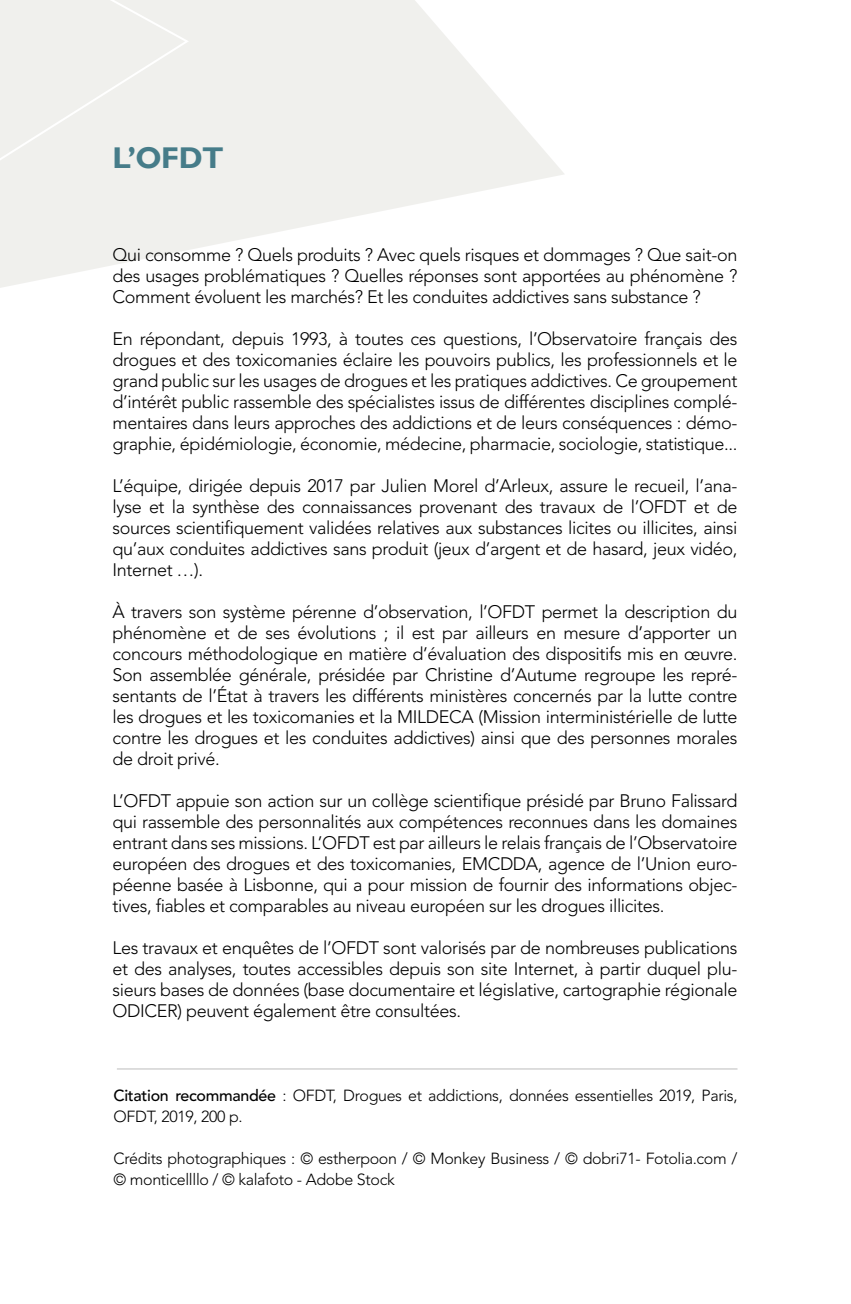
<style>
.page{position:relative;width:851px;height:1304px;background:#fff}
.page>*{position:absolute;margin:0;border:0;box-sizing:border-box;transform-origin:0 0}
.t1{font:700 30px "Gill Sans";color:#467c89}
.t2{font:300 18px/21px "Avenir LT Std";letter-spacing:-.02em;color:#000;text-align:justify}
.t3{font:300 16px/21px "Avenir LT Std";letter-spacing:-.02em;color:#000}
.s1{font-weight:500}
</style>
<div class="page">
<svg style="left:0;top:0;width:564px;height:288px;fill:#f0f0ed"></svg>
<div style="left:0;top:0;width:191px;height:183px;background:#f0f0ed"></div>
<hr style="left:117px;top:1068px;width:620px;height:1px;background:#000">
<h1 class="t1" style="left:112px;top:140px;width:113px">L’OFDT</h1>
<p class="t2" style="left:112px;top:244px;width:626px">Qui consomme ? Quels produits ? Avec quels risques et dommages ? Que sait-on des usages problématiques ? Quelles réponses sont apportées au phénomène ?<br>Comment évoluent les marchés? Et les conduites addictives sans substance ?</p>
<p class="t2" style="left:112px;top:328px;width:626px">En répondant, depuis 1993, à toutes ces questions, l’Observatoire français des drogues et des toxicomanies éclaire les pouvoirs publics, les professionnels et le grand public sur les usages de drogues et les pratiques addictives. Ce groupement d’intérêt public rassemble des spécialistes issus de différentes disciplines complé&shy;mentaires dans leurs approches des addictions et de leurs conséquences : démo&shy;graphie, épidémiologie, économie, médecine, pharmacie, sociologie, statistique...</p>
<p class="t2" style="left:112px;top:475px;width:626px">L’équipe, dirigée depuis 2017 par Julien Morel d’Arleux, assure le recueil, l’ana&shy;lyse et la synthèse des connaissances provenant des travaux de l’OFDT et de sources scientifiquement validées relatives aux substances licites ou illicites, ainsi qu’aux conduites addictives sans produit (jeux d’argent et de hasard, jeux vidéo, Internet …).</p>
<p class="t2" style="left:112px;top:601px;width:626px">À travers son système pérenne d’observation, l’OFDT permet la description du phénomène et de ses évolutions ; il est par ailleurs en mesure d’apporter un concours méthodologique en matière d’évaluation des dispositifs mis en œuvre.<br>Son assemblée générale, présidée par Christine d’Autume regroupe les repré&shy;sentants de l’État à travers les différents ministères concernés par la lutte contre les drogues et les toxicomanies et la MILDECA (Mission interministérielle de lutte contre les drogues et les conduites addictives) ainsi que des personnes morales de droit privé.</p>
<p class="t2" style="left:112px;top:790px;width:626px">L’OFDT appuie son action sur un collège scientifique présidé par Bruno Falissard qui rassemble des personnalités aux compétences reconnues dans les domaines entrant dans ses missions. L’OFDT est par ailleurs le relais français de l’Observatoire européen des drogues et des toxicomanies, EMCDDA, agence de l’Union euro&shy;péenne basée à Lisbonne, qui a pour mission de fournir des informations objec&shy;tives, fiables et comparables au niveau européen sur les drogues illicites.</p>
<p class="t2" style="left:112px;top:937px;width:626px">Les travaux et enquêtes de l’OFDT sont valorisés par de nombreuses publications et des analyses, toutes accessibles depuis son site Internet, à partir duquel plu&shy;sieurs bases de données (base documentaire et législative, cartographie régionale ODICER) peuvent également être consultées.</p>
<p class="t3" style="left:113px;top:1085px;width:625px"><span class="s1">Citation recommandée</span> : OFDT, Drogues et addictions, données essentielles 2019, Paris,<br>OFDT, 2019, 200 p.</p>
<p class="t3" style="left:113px;top:1148px;width:625px">Crédits photographiques : © estherpoon / © Monkey Business / © dobri71- Fotolia.com / © monticellllo / © kalafoto - Adobe Stock</p>
</div>
